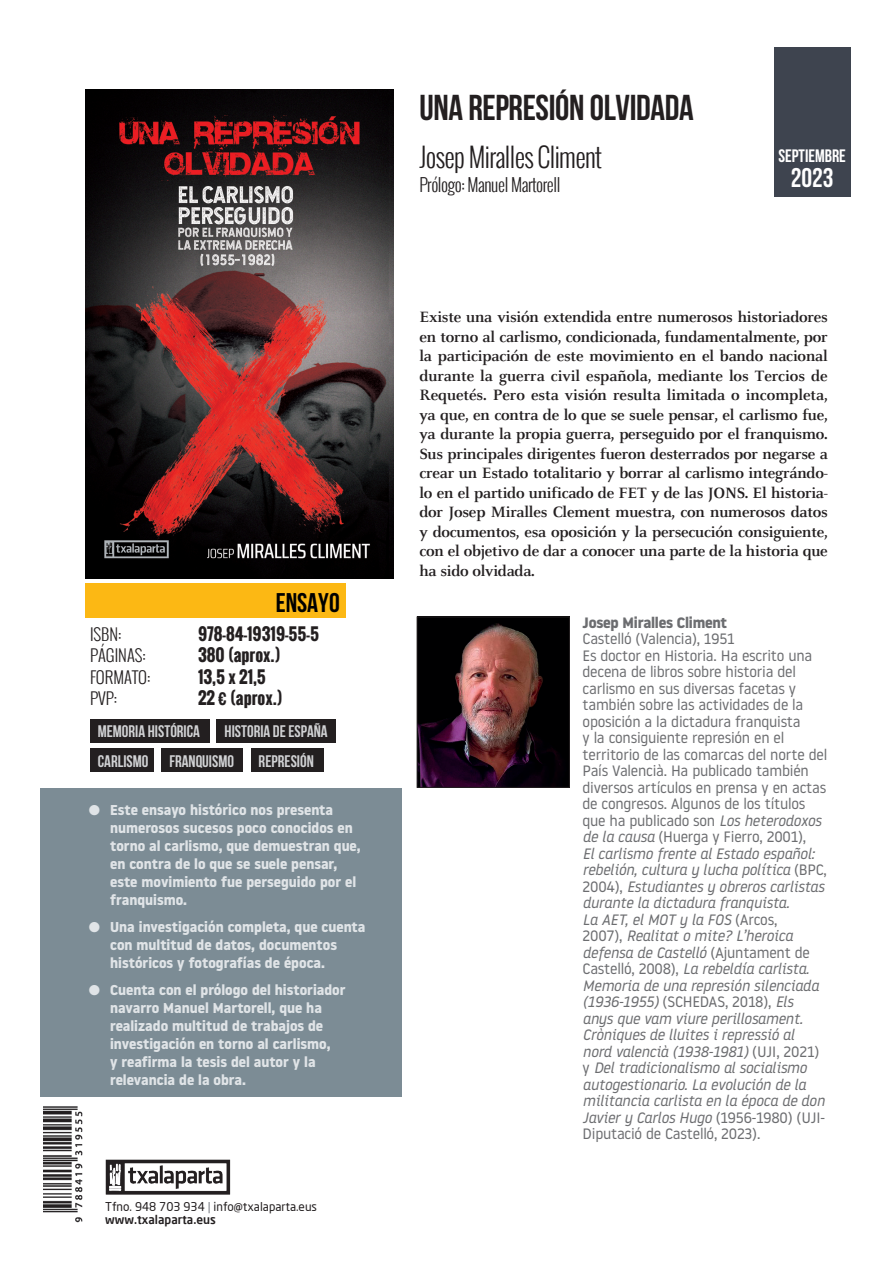
<style>
.page{position:relative;width:893px;height:1263px;background:#fff}
.page>*{position:absolute;margin:0;border:0;box-sizing:border-box;transform-origin:0 0}
.t1{font:36px "Bebas Neue";letter-spacing:-.01em;color:#231f20}
.t2{font:300 27px "Oswald";letter-spacing:-.025em;color:#231f20;scale:.95 1}
.t3{font:27px "Bebas Neue";color:#000}
.t4{font:27px "Bebas Neue";color:#fff}
.t5{font:300 18px "Oswald";letter-spacing:-.025em;color:#231f20;scale:.95 1}
.t6{font:18px "Bebas Neue";color:#fff}
.t7{font:700 16.65px "Bebas Neue";color:#d1d2d4}
.t8{font:700 16.5px/19.5px "Celeste";letter-spacing:-.015em;color:#231f20;text-align:justify}
.t9{font:700 16.5px "Oswald";color:#231f20}
.t10{font:300 16.5px "Oswald";color:#231f20}
.t11{font:15px/16.5px "Noway";letter-spacing:-.015em;color:#6c6d70}
.t12{font:700 15px "Noway";letter-spacing:-.015em;color:#6c6d70}
.t13{font:700 14.25px/18px "Noway";color:#e0e4e7}
.t14{font:12px/13.5px "Neo Sans Pro";color:#231f20}
.s1{color:#80838a}
.s2{font-weight:500}
.s3{font-style:italic}
</style>
<div class="page">
<div style="left:774px;top:47px;width:76px;height:149px;background:#3e444f"></div>
<img style="left:43px;top:1106px;width:40px;height:117px">
<img style="left:105px;top:1159px;width:126px;height:36px">
<img style="left:419px;top:619px;width:149px;height:167px">
<div style="left:417px;top:617px;width:153px;height:171px;border:1px solid #231f20"></div>
<div style="left:85px;top:584px;width:260px;height:34px;background:#fcb814"></div>
<div style="left:41px;top:788px;width:361px;height:308px;background:#7c8c95"></div>
<img style="left:85px;top:89px;width:308px;height:489px">
<div style="left:90px;top:719px;width:119px;height:23px;background:#231f20"></div>
<div style="left:217px;top:719px;width:119px;height:23px;background:#231f20"></div>
<div style="left:90px;top:748px;width:64px;height:24px;background:#231f20"></div>
<div style="left:162px;top:748px;width:81px;height:24px;background:#231f20"></div>
<div style="left:251px;top:748px;width:72px;height:24px;background:#231f20"></div>
<p class="t3" style="left:276px;top:588px;width:65px">ENSAYO</p>
<p class="t10" style="left:90px;top:622px;width:33px">ISBN:</p>
<p class="t9" style="left:198px;top:621px;width:122px">978-84-19319-55-5</p>
<p class="t10" style="left:90px;top:643px;width:57px">PÁGINAS:</p>
<p class="t9" style="left:198px;top:643px;width:84px">380 (APROX.)</p>
<p class="t10" style="left:90px;top:665px;width:62px">FORMATO:</p>
<p class="t9" style="left:198px;top:664px;width:69px">13,5 X 21,5</p>
<p class="t10" style="left:90px;top:686px;width:29px">PVP:</p>
<p class="t9" style="left:198px;top:685px;width:86px">22 € (APROX.)</p>
<p class="t7" style="left:98px;top:722px;width:104px">MEMORIA HISTÓRICA</p>
<p class="t7" style="left:225px;top:722px;width:105px">HISTORIA DE ESPAÑA</p>
<p class="t7" style="left:98px;top:752px;width:52px">CARLISMO</p>
<p class="t7" style="left:169px;top:752px;width:66px">FRANQUISMO</p>
<p class="t7" style="left:259px;top:752px;width:57px">REPRESIÓN</p>
<p class="t13" style="left:110px;top:801px;width:252px;text-indent:-21px">● Este ensayo histórico nos presenta numerosos sucesos poco conocidos en torno al carlismo, que demuestran que, en contra de lo que se suele pensar, este movimiento fue perseguido por el franquismo.</p>
<p class="t13" style="left:110px;top:918px;width:257px;text-indent:-21px">● Una investigación completa, que cuenta con multitud de datos, documentos históricos y fotografías de época.</p>
<p class="t13" style="left:110px;top:981px;width:237px;text-indent:-21px">● Cuenta con el prólogo del historiador navarro Manuel Martorell, que ha realizado multitud de trabajos de investigación en torno al carlismo,<br>y reafirma la tesis del autor y la relevancia de la obra.</p>
<p class="t14" style="left:105px;top:1199px;width:213px">Tfno. 948 703 934 <span class="s1">|</span> info@txalaparta.eus <span class="s2">www.txalaparta.eus</span></p>
<p class="t1" style="left:419px;top:88px;width:276px">UNA REPRESIÓN OLVIDADA</p>
<p class="t2" style="left:419px;top:137px;width:194px">Josep Miralles Climent</p>
<p class="t5" style="left:419px;top:171px;width:150px">Prólogo: Manuel Martorell</p>
<p class="t6" style="left:778px;top:146px;width:69px">SEPTIEMBRE</p>
<p class="t4" style="left:791px;top:163px;width:44px">2023</p>
<p class="t8" style="left:419px;top:307px;width:410px">Existe una visión extendida entre numerosos historiadores en torno al carlismo, condicionada, fundamentalmente, por la participación de este movimiento en el bando nacional durante la guerra civil española, mediante los Tercios de Requetés. Pero esta visión resulta limitada o incompleta, ya que, en contra de lo que se suele pensar, el carlismo fue, ya durante la propia guerra, perseguido por el franquismo.<br>Sus principales dirigentes fueron desterrados por negarse a crear un Estado totalitario y borrar al carlismo integrándo&shy;lo en el partido unificado de FET y de las JONS. El historia&shy;dor Josep Miralles Clement muestra, con numerosos datos y documentos, esa oposición y la persecución consiguiente, con el objetivo de dar a conocer una parte de la historia que ha sido olvidada.</p>
<p class="t12" style="left:583px;top:614px;width:146px">Josep Miralles Climent</p>
<p class="t11" style="left:583px;top:630px;width:154px">Castelló (Valencia), 1951</p>
<p class="t11" style="left:583px;top:647px;width:246px">Es doctor en Historia. Ha escrito una decena de libros sobre historia del carlismo en sus diversas facetas y también sobre las actividades de la oposición a la dictadura franquista<br>y la consiguiente represión en el territorio de las comarcas del norte del País Valencià. Ha publicado también diversos artículos en prensa y en actas de congresos. Algunos de los títulos que ha publicado son <span class="s3">Los heterodoxos de la causa</span> (Huerga y Fierro, 2001),<br><span class="s3">El carlismo frente al Estado español: rebelión, cultura y lucha política</span> (BPC, 2004), <span class="s3">Estudiantes y obreros carlistas durante la dictadura franquista.<br>La AET, el MOT y la FOS</span> (Arcos,<br>2007), <span class="s3">Realitat o mite? L’heroica defensa de Castelló</span> (Ajuntament de Castelló, 2008), <span class="s3">La rebeldía carlista.<br>Memoria de una represión silenciada (1936-1955)</span> (SCHEDAS, 2018), <span class="s3">Els anys que vam viure perillosament.<br>Cròniques de lluites i repressió al<br>nord valencià (1938-1981)</span> (UJI, 2021) y <span class="s3">Del tradicionalismo al socialismo autogestionario. La evolución de la militancia carlista en la época de don Javier y Carlos Hugo</span> (1956-1980) (UJI-Diputació de Castelló, 2023).</p>
</div>
